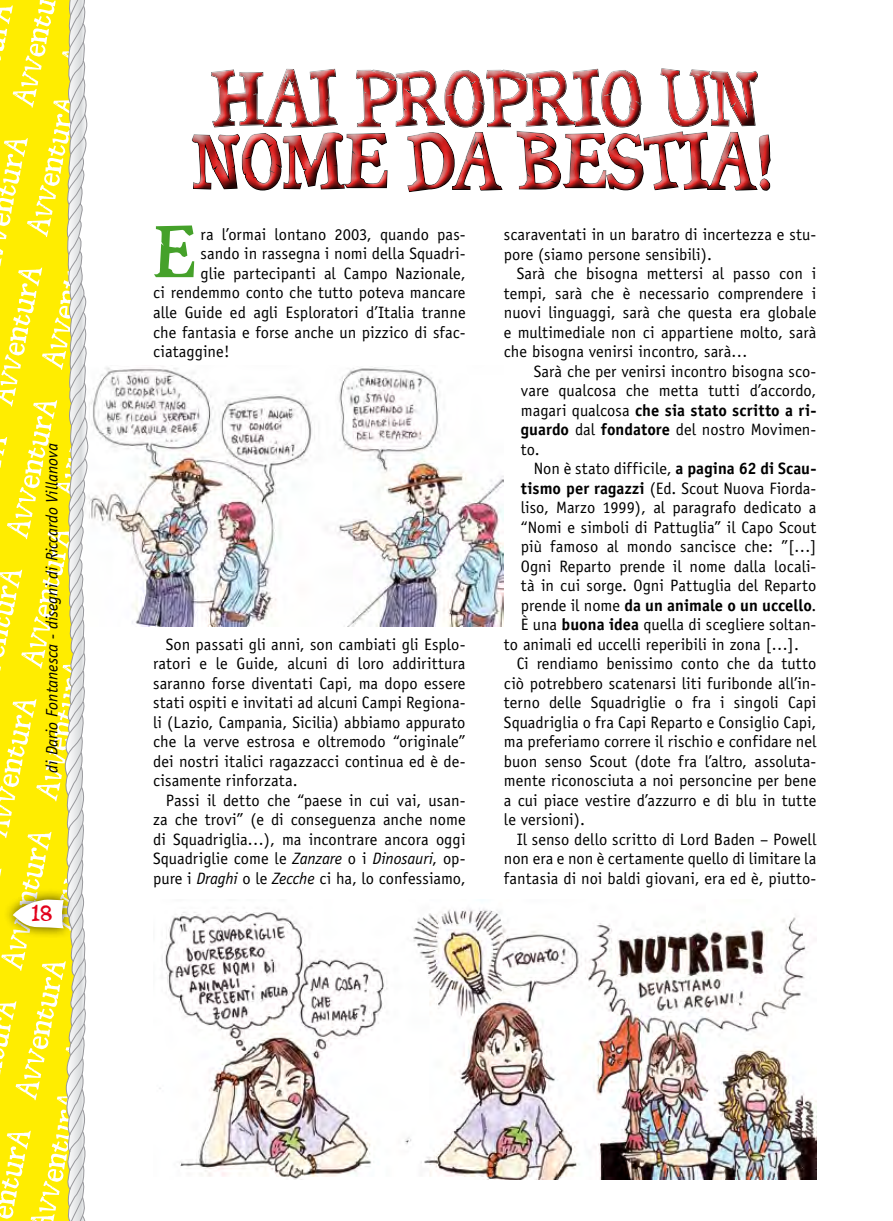
<style>
.page{position:relative;width:893px;height:1221px;background:#fff}
.page>*{position:absolute;margin:0;border:0;box-sizing:border-box;transform-origin:0 0}
.t1{font:60px "Seriffic Grunge";color:#e42322}
.t2{font:57.75px "Seriffic Grunge";color:#45a12a}
.t3{font:18px "Seriffic Grunge";color:#e2001b}
.t4{font:16.5px/19.5px "Officina Sans";color:#000;text-align:justify}
.t5{font:italic 16.5px "Officina Sans";color:#000}
.t6{font:700 16.5px "Officina Sans";color:#000}
.s1{font-style:italic}
.s2{font-weight:700}
.s3{font-weight:400}
</style>
<div class="page">
<div style="left:183px;top:62px;width:599px;height:141px;background:#000;opacity:.75"></div>
<img style="left:90px;top:366px;width:414px;height:261px">
<img style="left:159px;top:909px;width:657px;height:270px">
<svg style="left:0;top:0;width:90px;height:1220px;background:#f6ea49"></svg>
<p class="t5" style="left:42px;top:772px;width:330px;rotate:-90deg">di Dario Fontanesca - disegni di Riccardo Villanova</p>
<p class="t3" style="left:31px;top:901px;width:22px">18</p>
<h1 class="t1" style="left:192px;top:123px;width:586px">NOME DA BESTIA!</h1>
<h2 class="t2" style="left:153px;top:215px;width:43px">E</h2>
<p class="t4" style="left:201px;top:225px;width:267px">ra l’ormai lontano 2003, quando pas-</p>
<p class="t4" style="left:201px;top:244px;width:267px">sando in rassegna i nomi della Squadri-</p>
<p class="t4" style="left:201px;top:264px;width:267px">glie partecipanti al Campo Nazionale,</p>
<p class="t4" style="left:153px;top:283px;width:314px">ci rendemmo conto che tutto poteva mancare</p>
<p class="t4" style="left:153px;top:303px;width:314px">alle Guide ed agli Esploratori d’Italia tranne</p>
<p class="t4" style="left:153px;top:322px;width:314px">che fantasia e forse anche un pizzico di sfac-</p>
<p class="t4" style="left:153px;top:342px;width:78px">ciataggine!</p>
<p class="t4" style="left:153px;top:634px;width:314px;text-indent:13px">Son passati gli anni, son cambiati gli Esplo&shy;ratori e le Guide, alcuni di loro addirittura saranno forse diventati Capi, ma dopo essere stati ospiti e invitati ad alcuni Campi Regiona&shy;li (Lazio, Campania, Sicilia) abbiamo appurato che la verve estrosa e oltremodo “originale” dei nostri italici ragazzacci continua ed è de&shy;cisamente rinforzata.</p>
<p class="t4" style="left:153px;top:790px;width:314px;text-indent:13px">Passi il detto che “paese in cui vai, usan&shy;za che trovi” (e di conseguenza anche nome di Squadriglia…), ma incontrare ancora oggi Squadriglie come le <span class="s1">Zanzare</span> o i <span class="s1">Dinosauri</span>, op&shy;pure i <span class="s1">Draghi</span> o le <span class="s1">Zecche</span> ci ha, lo confessiamo,</p>
<p class="t4" style="left:504px;top:225px;width:314px">scaraventati in un baratro di incertezza e stu&shy;pore (siamo persone sensibili).</p>
<p class="t4" style="left:504px;top:264px;width:314px;text-indent:13px">Sarà che bisogna mettersi al passo con i tempi, sarà che è necessario comprendere i nuovi linguaggi, sarà che questa era globale e multimediale non ci appartiene molto, sarà che bisogna venirsi incontro, sarà…</p>
<p class="t4" style="left:521px;top:361px;width:297px;text-indent:13px">Sarà che per venirsi incontro bisogna sco&shy;vare qualcosa che metta tutti d’accordo, magari qualcosa <span class="s2">che sia stato scritto a ri&shy;guardo</span> dal <span class="s2">fondatore</span> del nostro Movimen&shy;to.</p>
<p class="t4" style="left:534px;top:459px;width:284px">Non è stato difficile, <span class="s2">a pagina 62 di Scau-</span></p>
<p class="t4" style="left:521px;top:478px;width:297px"><span class="s2">tismo per ragazzi</span> (Ed. Scout Nuova Fiorda-</p>
<p class="t4" style="left:521px;top:498px;width:297px">liso, Marzo 1999), al paragrafo dedicato a</p>
<p class="t4" style="left:521px;top:517px;width:297px">“Nomi e simboli di Pattuglia” il Capo Scout</p>
<p class="t4" style="left:521px;top:537px;width:297px">più famoso al mondo sancisce che: ”[…]</p>
<p class="t4" style="left:521px;top:556px;width:297px">Ogni Reparto prende il nome dalla locali-</p>
<p class="t4" style="left:521px;top:576px;width:297px">tà in cui sorge. Ogni Pattuglia del Reparto</p>
<p class="t6" style="left:521px;top:595px;width:297px"><span class="s3">prende il nome</span> da un animale o un uccello<span class="s3">.</span></p>
<p class="t4" style="left:521px;top:615px;width:297px">È una <span class="s2">buona idea</span> quella di scegliere soltan-</p>
<p class="t4" style="left:504px;top:634px;width:296px">to animali ed uccelli reperibili in zona […].</p>
<p class="t4" style="left:517px;top:654px;width:301px">Ci rendiamo benissimo conto che da tutto</p>
<p class="t4" style="left:504px;top:673px;width:314px">ciò potrebbero scatenarsi liti furibonde all’in-</p>
<p class="t4" style="left:504px;top:693px;width:314px">terno delle Squadriglie o fra i singoli Capi</p>
<p class="t4" style="left:504px;top:712px;width:314px">Squadriglia o fra Capi Reparto e Consiglio Capi,</p>
<p class="t4" style="left:504px;top:732px;width:314px">ma preferiamo correre il rischio e confidare nel</p>
<p class="t4" style="left:504px;top:751px;width:314px">buon senso Scout (dote fra l’altro, assoluta-</p>
<p class="t4" style="left:504px;top:771px;width:314px">mente riconosciuta a noi personcine per bene</p>
<p class="t4" style="left:504px;top:790px;width:314px">a cui piace vestire d’azzurro e di blu in tutte</p>
<p class="t4" style="left:504px;top:810px;width:83px">le versioni).</p>
<p class="t4" style="left:517px;top:829px;width:301px">Il senso dello scritto di Lord Baden – Powell</p>
<p class="t4" style="left:504px;top:849px;width:314px">non era e non è certamente quello di limitare la</p>
<p class="t4" style="left:504px;top:868px;width:314px">fantasia di noi baldi giovani, era ed è, piutto-</p>
</div>
